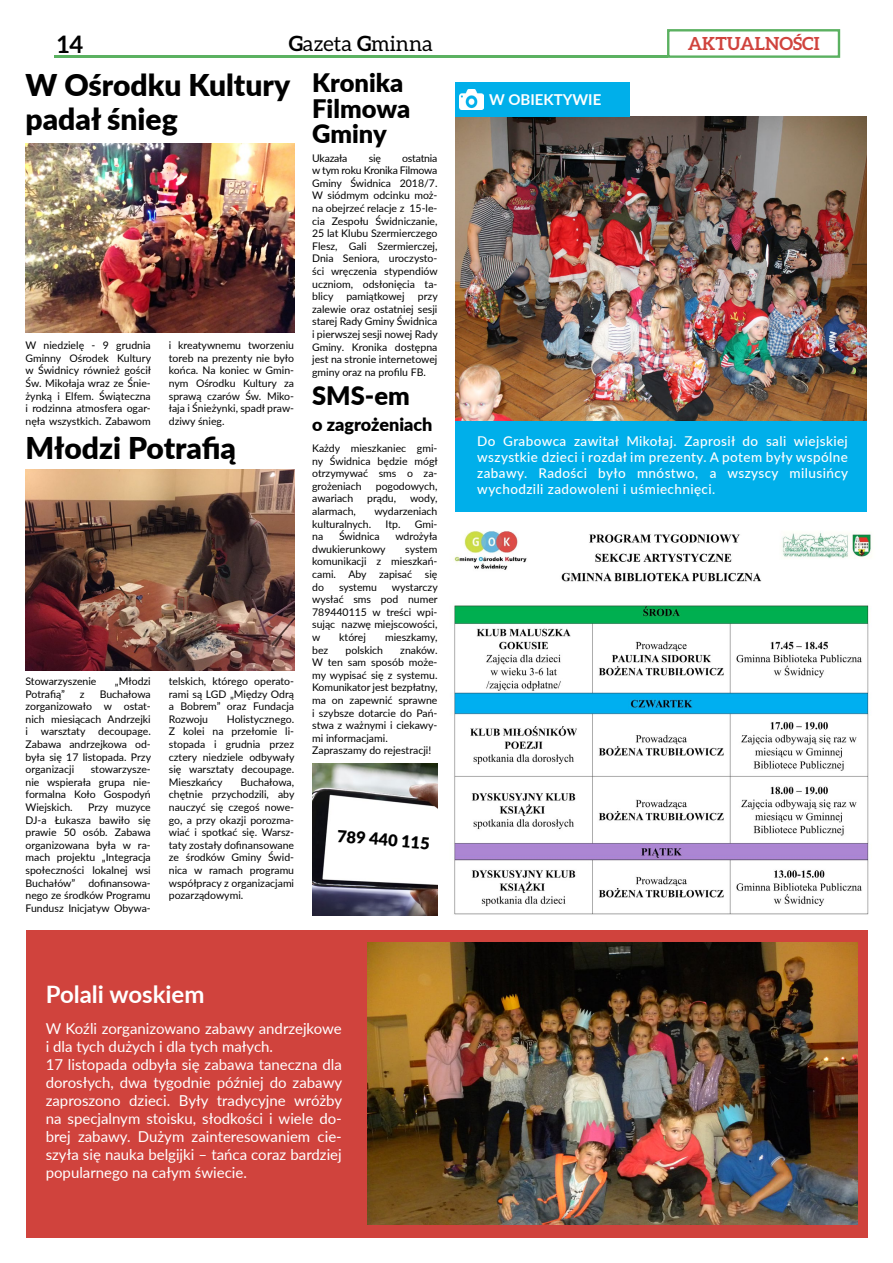
<style>
.page{position:relative;width:893px;height:1263px;background:#fff}
.page>*{position:absolute;margin:0;border:0;box-sizing:border-box;transform-origin:0 0}
.t1{font:900 30px/34.5px "Lato";color:#000}
.t2{font:900 25.5px/25.5px "Lato";color:#000}
.t3{font:700 24px "Lato";color:#fff}
.t4{font:700 24px "Aleo";color:#000}
.t5{font:21px "Aleo";color:#000}
.t6{font:900 18px "Lato";color:#000}
.t7{font:700 18px "Aleo";color:#d0433d}
.t8{font:900 16.5px "Lato";color:#000}
.t9{font:15px/18px "Lato";color:#fff}
.t10{font:700 15px "Lato";color:#fff}
.t11{font:500 13.5px/16.2px "Lato";letter-spacing:.03em;color:#fff;text-align:justify}
.t12{font:10.5px/12.6px "Lato";color:#000;text-align:justify}
.t13{font:10.5px "Lato";letter-spacing:-.02em;color:#000}
.s1{font-weight:700}
</style>
<div class="page">
<hr style="left:54px;top:56px;width:613px;height:2px;background:#5bb161">
<div style="left:667px;top:29px;width:173px;height:29px;background:#fff;border:2px solid #5bb161"></div>
<div style="left:26px;top:930px;width:841px;height:307px;background:#d0433d"></div>
<img style="left:368px;top:943px;width:489px;height:281px">
<img style="left:452px;top:531px;width:419px;height:384px">
<img style="left:455px;top:117px;width:412px;height:304px">
<div style="left:455px;top:83px;width:175px;height:34px;background:#00afea"></div>
<img style="left:459px;top:90px;width:25px;height:19px">
<div style="left:455px;top:421px;width:412px;height:91px;background:#00afea"></div>
<img style="left:26px;top:469px;width:268px;height:202px">
<img style="left:26px;top:144px;width:268px;height:189px">
<img style="left:312px;top:763px;width:125px;height:153px">
<h3 class="t4" style="left:57px;top:30px;width:27px">14</h3>
<h3 class="t5" style="left:289px;top:31px;width:146px"><span class="s1">G</span>azeta <span class="s1">G</span>minna</h3>
<h3 class="t7" style="left:688px;top:33px;width:133px">AKTUALNOŚCI</h3>
<h1 class="t1" style="left:26px;top:66px;width:266px">W Ośrodku Kultury padał śnieg</h1>
<p class="t12" style="left:26px;top:338px;width:127px">W niedzielę - 9 grudnia Gminny Ośrodek Kultury w Świdnicy również gościł Św. Mikołaja wraz ze Śnie&shy;żynką i Elfem. Świąteczna i rodzinna atmosfera ogar&shy;nęła wszystkich. Zabawom</p>
<p class="t12" style="left:169px;top:338px;width:127px">i kreatywnemu tworzeniu toreb na prezenty nie było końca. Na koniec w Gmin&shy;nym Ośrodku Kultury za sprawą czarów Św. Miko&shy;łaja i Śnieżynki, spadł praw&shy;dziwy śnieg.</p>
<h1 class="t1" style="left:26px;top:429px;width:212px">Młodzi Potrafią</h1>
<p class="t12" style="left:26px;top:674px;width:73px">Stowarzyszenie</p>
<p class="t12" style="left:115px;top:674px;width:37px">„Młodzi</p>
<p class="t12" style="left:26px;top:687px;width:41px">Potrafią”</p>
<p class="t12" style="left:80px;top:687px;width:6px">z</p>
<p class="t12" style="left:26px;top:687px;width:127px;text-indent:74px">Buchałowa zorganizowało w ostat&shy;nich miesiącach Andrzejki i warsztaty decoupage.<br>Zabawa andrzejkowa od&shy;była się 17 listopada. Przy organizacji</p>
<p class="t12" style="left:26px;top:763px;width:127px;text-indent:65px">stowarzysze&shy;nie wspierała grupa nie&shy;formalna Koło Gospodyń Wiejskich.</p>
<p class="t12" style="left:26px;top:800px;width:127px;text-indent:63px">Przy muzyce DJ-a Łukasza bawiło się prawie 50 osób. Zabawa organizowana była w ra&shy;mach projektu „Integracja społeczności lokalnej wsi Buchałów” dofinansowa&shy;nego ze środków Programu Fundusz Inicjatyw Obywa-</p>
<p class="t12" style="left:169px;top:674px;width:127px">telskich, którego operato&shy;rami są LGD „Między Odrą a Bobrem” oraz Fundacja Rozwoju</p>
<p class="t12" style="left:169px;top:712px;width:127px;text-indent:58px">Holistycznego.<br>Z kolei na przełomie li&shy;stopada i grudnia przez cztery niedziele odbywały się warsztaty decoupage.<br>Mieszkańcy</p>
<p class="t12" style="left:169px;top:775px;width:127px;text-indent:72px">Buchałowa, chętnie przychodzili, aby nauczyć się czegoś nowe&shy;go, a przy okazji porozma&shy;wiać i spotkać się. Warsz&shy;taty zostały dofinansowane ze środków Gminy Świd&shy;nica w ramach programu współpracy z organizacjami pozarządowymi.</p>
<h2 class="t2" style="left:312px;top:69px;width:100px">Kronika<br>Filmowa<br>Gminy</h2>
<p class="t13" style="left:312px;top:150px;width:37px">Ukazała</p>
<p class="t12" style="left:369px;top:151px;width:14px">się</p>
<p class="t12" style="left:312px;top:151px;width:127px;text-indent:90px">ostatnia w tym roku Kronika Filmowa Gminy Świdnica 2018/7.<br>W siódmym odcinku moż&shy;na obejrzeć relacje z 15-le&shy;cia Zespołu Świdniczanie, 25 lat Klubu Szermierczego Flesz, Gali Szermierczej, Dnia Seniora, uroczysto&shy;ści wręczenia stypendiów uczniom, odsłonięcia ta&shy;blicy pamiątkowej</p>
<p class="t12" style="left:312px;top:290px;width:127px;text-indent:106px">przy zalewie oraz ostatniej sesji starej Rady Gminy Świdnica i pierwszej sesji nowej Rady Gminy. Kronika dostępna jest na stronie internetowej gminy oraz na profilu FB.</p>
<h2 class="t2" style="left:312px;top:382px;width:99px">SMS-em</h2>
<h3 class="t6" style="left:312px;top:411px;width:122px">o zagrożeniach</h3>
<p class="t12" style="left:312px;top:441px;width:127px">Każdy mieszkaniec gmi&shy;ny Świdnica będzie mógł otrzymywać sms o za&shy;grożeniach</p>
<p class="t12" style="left:376px;top:479px;width:63px">pogodowych,</p>
<p class="t12" style="left:312px;top:492px;width:43px">awariach</p>
<p class="t12" style="left:367px;top:492px;width:30px">prądu,</p>
<p class="t12" style="left:410px;top:492px;width:29px">wody,</p>
<p class="t12" style="left:312px;top:504px;width:45px">alarmach,</p>
<p class="t12" style="left:374px;top:504px;width:65px">wydarzeniach</p>
<p class="t12" style="left:312px;top:517px;width:61px">kulturalnych.</p>
<p class="t12" style="left:386px;top:517px;width:16px">Itp.</p>
<p class="t12" style="left:415px;top:517px;width:24px">Gmi-</p>
<p class="t12" style="left:312px;top:529px;width:13px">na</p>
<p class="t12" style="left:339px;top:529px;width:42px">Świdnica</p>
<p class="t12" style="left:395px;top:529px;width:44px">wdrożyła</p>
<p class="t12" style="left:312px;top:542px;width:75px">dwukierunkowy</p>
<p class="t12" style="left:312px;top:542px;width:127px;text-indent:93px">system komunikacji z mieszkań&shy;cami. Aby zapisać się do</p>
<p class="t12" style="left:312px;top:580px;width:127px;text-indent:80px">wystarczy wysłać sms pod numer 789440115 w treści wpi&shy;sując nazwę miejscowości, w</p>
<p class="t12" style="left:339px;top:580px;width:40px">systemu</p>
<p class="t12" style="left:339px;top:630px;width:28px">której</p>
<p class="t12" style="left:385px;top:630px;width:54px">mieszkamy,</p>
<p class="t12" style="left:312px;top:643px;width:127px;text-align:left;text-indent:88px">znaków.<br>W ten sam sposób może&shy;my wypisać się z systemu.<br>Komunikator jest bezpłatny, ma on zapewnić sprawne i szybsze dotarcie do Pań&shy;stwa z ważnymi i ciekawy&shy;mi informacjami.<br>Zapraszamy do rejestracji!</p>
<p class="t12" style="left:312px;top:643px;width:18px">bez</p>
<p class="t12" style="left:345px;top:643px;width:39px">polskich</p>
<h3 class="t8" style="left:338px;top:823px;width:94px;rotate:5deg">789 440 115</h3>
<h3 class="t3" style="left:46px;top:977px;width:160px">Polali woskiem</h3>
<p class="t9" style="left:46px;top:1019px;width:298px">W Koźli zorganizowano zabawy andrzejkowe i dla tych dużych i dla tych małych.<br>17 listopada odbyła się zabawa taneczna dla dorosłych, dwa tygodnie później do zabawy zaproszono dzieci. Były tradycyjne wróżby na specjalnym stoisku, słodkości i wiele do&shy;brej zabawy. Dużym zainteresowaniem cie&shy;szyła się nauka belgijki – tańca coraz bardziej popularnego na całym świecie.</p>
<h3 class="t10" style="left:489px;top:88px;width:114px">W OBIEKTYWIE</h3>
<p class="t11" style="left:477px;top:432px;width:372px">Do Grabowca zawitał Mikołaj. Zaprosił do sali wiejskiej wszystkie dzieci i rozdał im prezenty. A potem były wspólne zabawy. Radości było mnóstwo, a wszyscy milusińcy wychodzili zadowoleni i uśmiechnięci.</p>
</div>
